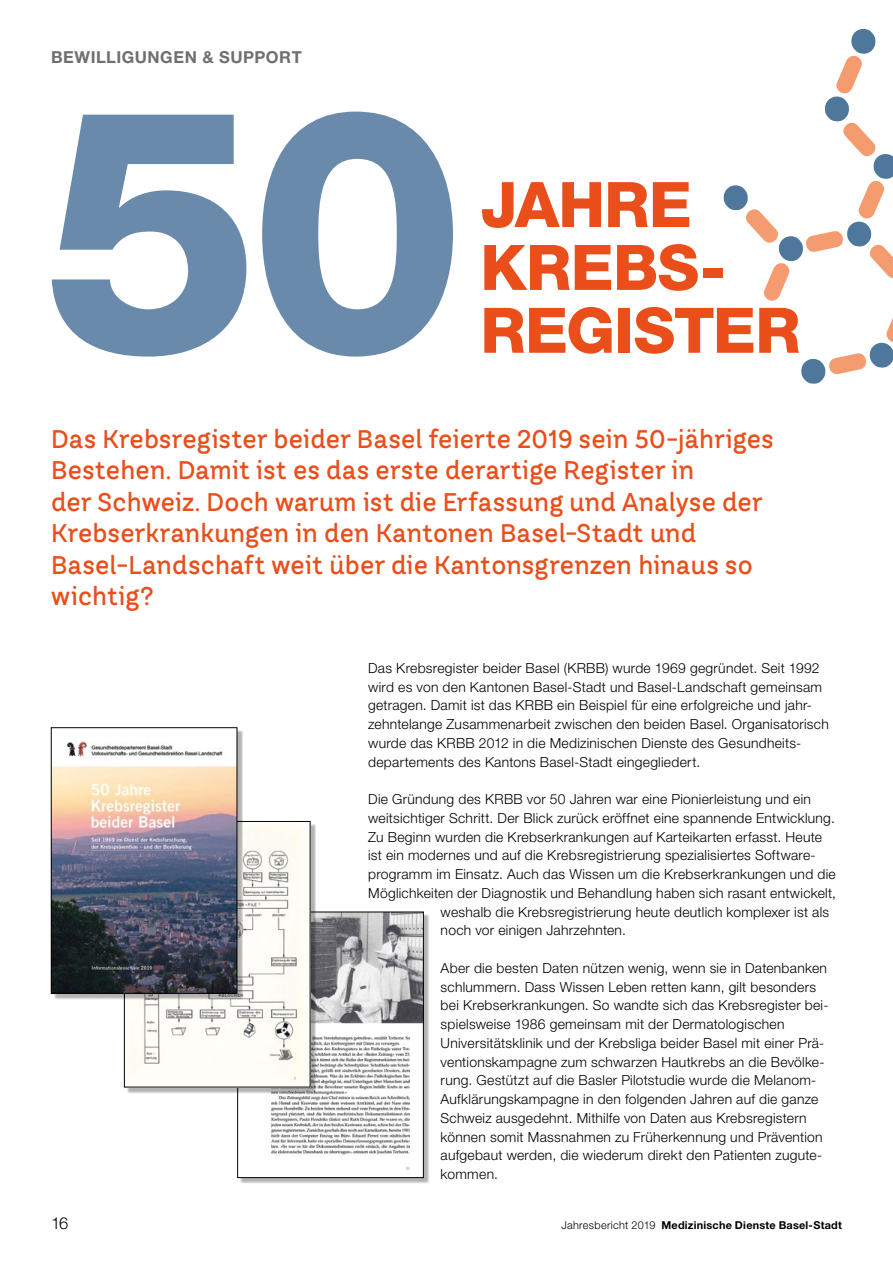
<style>
.page{position:relative;width:893px;height:1263px;background:#fff}
.page>*{position:absolute;margin:0;border:0;box-sizing:border-box;transform-origin:0 0}
.t1{font:800 342.6px "Helvetica Neue LT Std";color:#6a8aab}
.Titel_6{font:800 62.85px/62.8px "Helvetica Neue LT Std";letter-spacing:-.015em;color:#e94e1b}
.Lead_6{font:500 25.5px/31.5px "TT Hazelnuts";letter-spacing:.005em;color:#e94e1b}
.t2{font:700 16.5px "Helvetica Neue LT Std";letter-spacing:.03em;color:#706f6f}
.t3{font:300 16.5px "Helvetica Neue LT Std";color:#000}
.GS{font:300 13.8px/18.8px "Helvetica Neue LT Std";letter-spacing:.02em;color:#000}
.t4{font:700 10.8px "Helvetica Neue LT Std";letter-spacing:.02em;color:#000}
.s1{font-weight:300}
</style>
<div class="page">
<svg style="left:723px;top:28px;width:170px;height:356px"></svg>
<div style="left:728px;top:303px;width:77px;height:48px;background:#fff"></div>
<div style="left:240px;top:914px;width:189px;height:270px;background:#000;opacity:.3"></div>
<img style="left:240px;top:914px;width:182px;height:262px">
<div style="left:237px;top:912px;width:187px;height:266px;border:1px solid #000"></div>
<div style="left:126px;top:823px;width:190px;height:270px;background:#000;opacity:.3"></div>
<img style="left:126px;top:823px;width:182px;height:262px">
<div style="left:53px;top:730px;width:190px;height:270px;background:#000;opacity:.3"></div>
<img style="left:53px;top:730px;width:182px;height:261px">
<div style="left:51px;top:727px;width:186px;height:266px;border:1px solid #000"></div>
<p class="t2" style="left:51px;top:47px;width:252px">BEWILLIGUNGEN &amp; SUPPORT</p>
<p class="t1" style="left:44px;top:28px;width:423px">50</p>
<h1 class="Titel_6" style="left:480px;top:173px;width:322px">JAHRE<br>KREBS-<br>REGISTER</h1>
<h2 class="Lead_6" style="left:51px;top:423px;width:724px">Das Krebsregister beider Basel feierte 2019 sein 50-jähriges Bestehen. Damit ist es das erste derartige Register in<br>der Schweiz. Doch warum ist die Erfassung und Analyse der Krebserkrankungen in den Kantonen Basel-Stadt und Basel-Landschaft weit über die Kantonsgrenzen hinaus so wichtig?</h2>
<h3 class="GS" style="left:368px;top:658px;width:462px">Das Krebsregister beider Basel (KRBB) wurde 1969 gegründet. Seit 1992 wird es von den Kantonen Basel-Stadt und Basel-Landschaft gemeinsam getragen. Damit ist das KRBB ein Beispiel für eine erfolgreiche und jahr&shy;zehntelange Zusammenarbeit zwischen den beiden Basel. Organisatorisch wurde das KRBB 2012 in die Medizinischen Dienste des Gesundheits&shy;departements des Kantons Basel-Stadt eingegliedert.</h3>
<h3 class="GS" style="left:368px;top:789px;width:444px">Die Gründung des KRBB vor 50 Jahren war eine Pionierleistung und ein</h3>
<h3 class="GS" style="left:368px;top:808px;width:468px">weitsichtiger Schritt. Der Blick zurück eröffnet eine spannende Entwicklung.</h3>
<h3 class="GS" style="left:368px;top:827px;width:455px">Zu Beginn wurden die Krebserkrankungen auf Karteikarten erfasst. Heute</h3>
<h3 class="GS" style="left:368px;top:846px;width:447px">ist ein modernes und auf die Krebsregistrierung spezialisiertes Software-</h3>
<h3 class="GS" style="left:368px;top:864px;width:469px">programm im Einsatz. Auch das Wissen um die Krebserkrankungen und die</h3>
<h3 class="GS" style="left:368px;top:883px;width:469px">Möglichkeiten der Diagnostik und Behandlung haben sich rasant entwickelt,</h3>
<h3 class="GS" style="left:441px;top:902px;width:390px">weshalb die Krebsregistrierung heute deutlich komplexer ist als</h3>
<h3 class="GS" style="left:441px;top:921px;width:187px">noch vor einigen Jahrzehnten.</h3>
<h3 class="GS" style="left:441px;top:958px;width:389px">Aber die besten Daten nützen wenig, wenn sie in Datenbanken schlummern. Dass Wissen Leben retten kann, gilt besonders bei Krebserkrankungen. So wandte sich das Krebsregister bei&shy;spielsweise 1986 gemeinsam mit der Dermatologischen Universitätsklinik und der Krebsliga beider Basel mit einer Prä&shy;ventionskampagne zum schwarzen Hautkrebs an die Bevölke&shy;rung. Gestützt auf die Basler Pilotstudie wurde die Melanom-Aufklärungskampagne in den folgenden Jahren auf die ganze Schweiz ausgedehnt. Mithilfe von Daten aus Krebsregistern können somit Massnahmen zu Früherkennung und Prävention aufgebaut werden, die wiederum direkt den Patienten zugute&shy;kommen.</h3>
<p class="t3" style="left:51px;top:1213px;width:19px">16</p>
<p class="t4" style="left:561px;top:1218px;width:282px"><span class="s1">Jahresbericht 2019</span> Medizinische Dienste Basel-Stadt</p>
</div>
